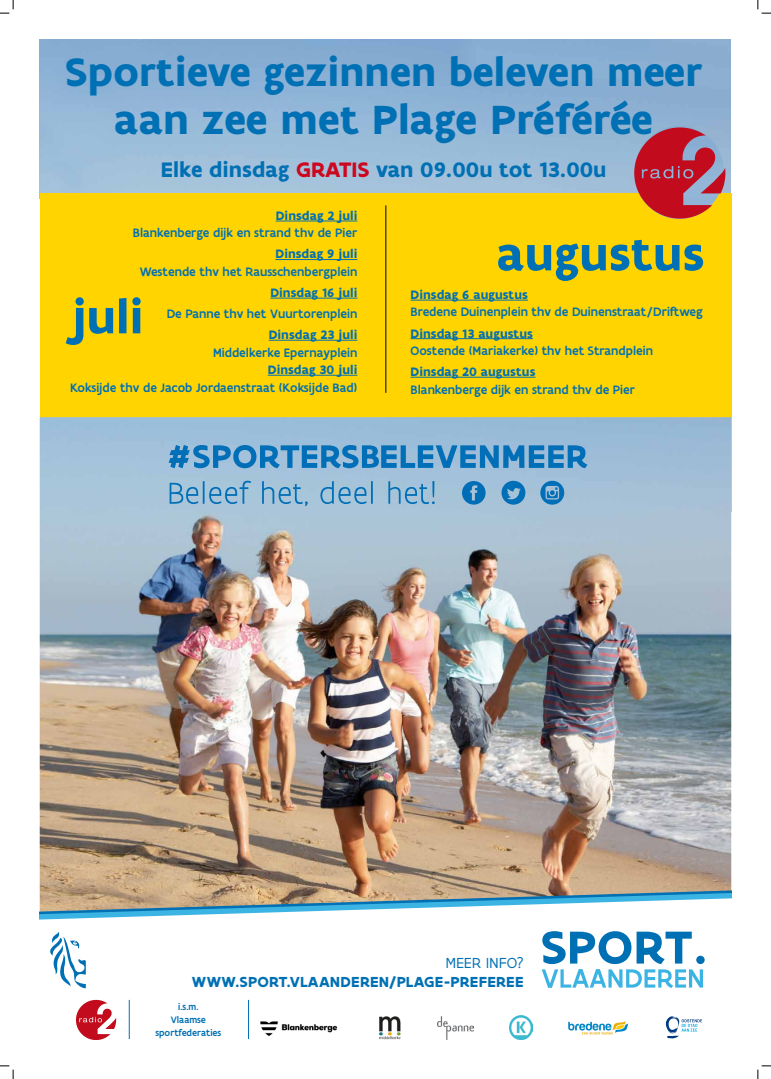
<style>
.page{position:relative;width:771px;height:1079px;background:#fff}
.page>*{position:absolute;margin:0;border:0;box-sizing:border-box;transform-origin:0 0}
.t1{font:700 50px "Flanders Art Sans";color:#0070b4}
.t2{font:700 43.75px "Flanders Art Sans";color:#0070b4}
.t3{font:700 42.5px "Flanders Art Sans";color:#0070b4}
.t4{font:700 22.5px "Flanders Art Sans";color:#0070b4}
.t5{font:700 15.62px "Flanders Art Sans";letter-spacing:.01em;color:#0070b4}
.t6{font:15.62px "Flanders Art Sans";letter-spacing:.005em;color:#0070b4}
.t7{font:500 13.12px "Flanders Art Sans";color:#0070b4}
.t8{font:700 13.12px "Flanders Art Sans";color:#0070b4}
.t9{font:500 10px/12.9px "Flanders Art Sans";color:#0070b4;text-align:center}
.s1{color:#cd071e}
</style>
<div class="page">
<img style="left:40px;top:40px;width:690px;height:154px">
<div style="left:40px;top:194px;width:691px;height:318px;background:#ffd400"></div>
<img style="left:40px;top:417px;width:691px;height:471px">
<svg style="left:50px;top:931px;width:36px;height:57px"></svg>
<svg style="left:541px;top:931px;width:163px;height:57px"></svg>
<hr style="left:385px;top:205px;width:1px;height:188px;background:#2d2d2f">
<svg style="left:40px;top:888px;width:691px;height:32px"></svg>
<svg style="left:76px;top:1000px;width:41px;height:39px"></svg>
<hr style="left:129px;top:1000px;width:1px;height:39px;background:#0070b4">
<img style="left:437px;top:1016px;width:36px;height:23px">
<img style="left:509px;top:1016px;width:23px;height:23px">
<img style="left:260px;top:1021px;width:77px;height:15px">
<svg style="left:568px;top:1021px;width:60px;height:13px"></svg>
<img style="left:379px;top:1016px;width:22px;height:23px">
<svg style="left:665px;top:1016px;width:36px;height:22px"></svg>
<hr style="left:276px;top:221px;width:81px;height:1px;background:#0070b4">
<hr style="left:275px;top:259px;width:82px;height:1px;background:#0070b4">
<hr style="left:270px;top:298px;width:87px;height:1px;background:#0070b4">
<hr style="left:269px;top:340px;width:88px;height:1px;background:#0070b4">
<hr style="left:268px;top:375px;width:89px;height:1px;background:#0070b4">
<hr style="left:410px;top:300px;width:118px;height:1px;background:#0070b4">
<hr style="left:410px;top:338px;width:122px;height:1px;background:#0070b4">
<hr style="left:410px;top:377px;width:125px;height:1px;background:#0070b4">
<hr style="left:248px;top:1000px;width:1px;height:39px;background:#0070b4">
<svg style="left:168px;top:445px;width:419px;height:23px;background:#4893c6"></svg>
<svg style="left:169px;top:481px;width:82px;height:23px;background:#7dafd1"></svg>
<svg style="left:262px;top:481px;width:45px;height:25px"></svg>
<svg style="left:320px;top:481px;width:53px;height:23px"></svg>
<svg style="left:388px;top:481px;width:46px;height:23px"></svg>
<svg style="left:501px;top:481px;width:24px;height:23px"></svg>
<svg style="left:540px;top:481px;width:24px;height:23px"></svg>
<svg style="left:462px;top:481px;width:23px;height:23px"></svg>
<svg style="left:634px;top:127px;width:91px;height:92px;background:#b85453"></svg>
<svg style="left:0;top:0;width:14px;height:14px"></svg>
<svg style="left:0;top:1065px;width:14px;height:14px"></svg>
<svg style="left:757px;top:0;width:13px;height:14px"></svg>
<svg style="left:757px;top:1065px;width:13px;height:14px"></svg>
<h3 class="t3" style="left:65px;top:45px;width:639px">Sportieve gezinnen beleven meer</h3>
<h2 class="t2" style="left:114px;top:92px;width:540px">aan zee met Plage Préférée</h2>
<h3 class="t4" style="left:161px;top:155px;width:447px">Elke dinsdag <span class="s1">GRATIS</span> van 09.00u tot 13.00u</h3>
<p class="t8" style="left:276px;top:207px;width:83px">Dinsdag 2 juli</p>
<p class="t7" style="left:133px;top:225px;width:226px">Blankenberge dijk en strand thv de Pier</p>
<p class="t8" style="left:275px;top:246px;width:83px">Dinsdag 9 juli</p>
<p class="t7" style="left:140px;top:263px;width:219px">Westende thv het Rausschenbergplein</p>
<p class="t8" style="left:270px;top:284px;width:88px">Dinsdag 16 juli</p>
<p class="t7" style="left:167px;top:305px;width:192px">De Panne thv het Vuurtorenplein</p>
<p class="t8" style="left:269px;top:326px;width:90px">Dinsdag 23 juli</p>
<p class="t7" style="left:213px;top:344px;width:146px">Middelkerke Epernayplein</p>
<p class="t8" style="left:268px;top:361px;width:91px">Dinsdag 30 juli</p>
<p class="t7" style="left:70px;top:379px;width:289px">Koksijde thv de Jacob Jordaenstraat (Koksijde Bad)</p>
<h1 class="t1" style="left:71px;top:285px;width:74px">juli</h1>
<h1 class="t1" style="left:496px;top:222px;width:209px">augustus</h1>
<p class="t8" style="left:410px;top:286px;width:119px">Dinsdag 6 augustus</p>
<p class="t7" style="left:410px;top:304px;width:294px">Bredene Duinenplein thv de Duinenstraat/Driftweg</p>
<p class="t8" style="left:410px;top:325px;width:124px">Dinsdag 13 augustus</p>
<p class="t7" style="left:410px;top:342px;width:244px">Oostende (Mariakerke) thv het Strandplein</p>
<p class="t8" style="left:410px;top:363px;width:126px">Dinsdag 20 augustus</p>
<p class="t7" style="left:410px;top:381px;width:226px">Blankenberge dijk en strand thv de Pier</p>
<p class="t6" style="left:445px;top:953px;width:80px">MEER INFO?</p>
<p class="t5" style="left:192px;top:972px;width:333px">WWW.SPORT.VLAANDEREN/PLAGE-PREFEREE</p>
<p class="t9" style="left:155px;top:1000px;width:67px">i.s.m.<br>Vlaamse sportfederaties</p>
</div>
